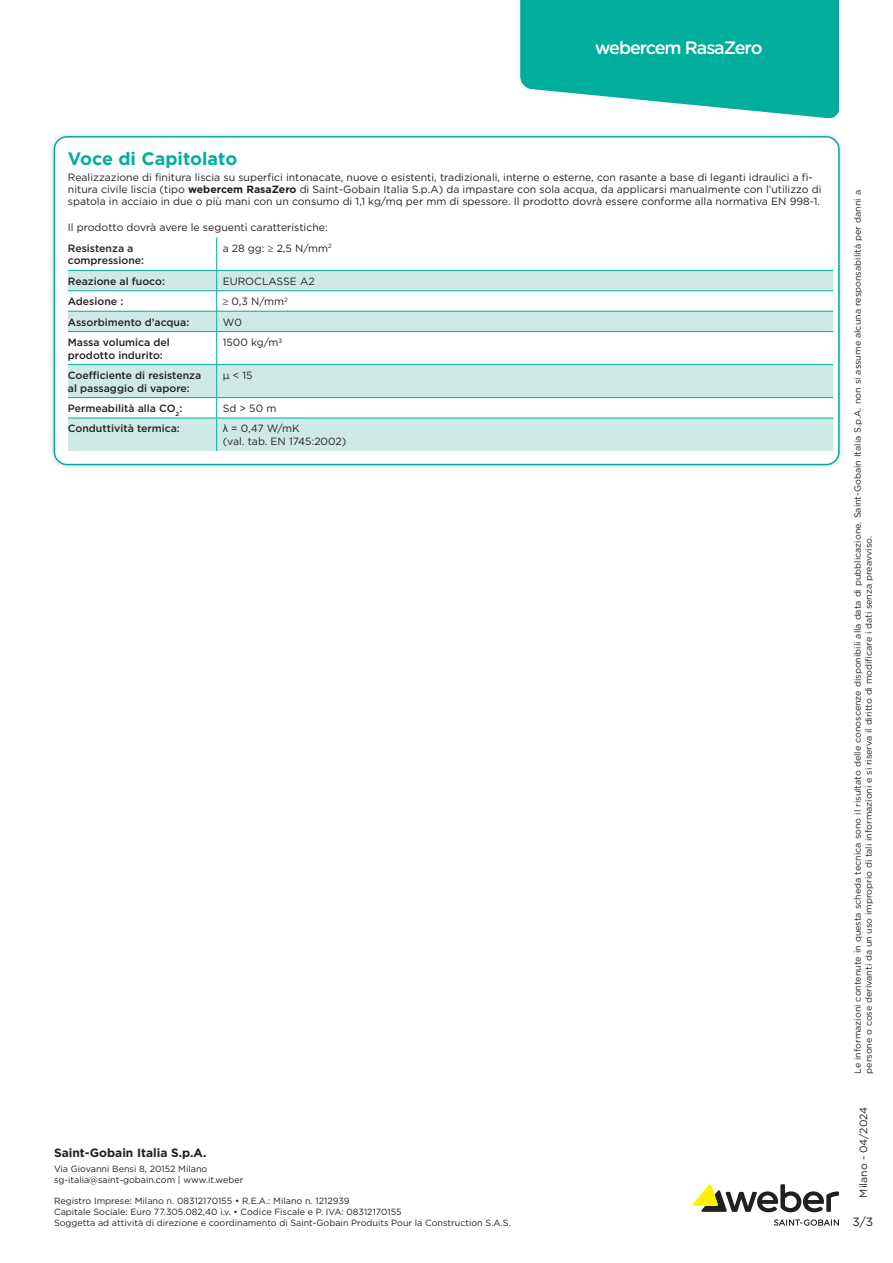
<style>
.page{position:relative;width:893px;height:1263px;background:#fff}
.page>*{position:absolute;margin:0;border:0;box-sizing:border-box;transform-origin:0 0}
.Product_Name_2{font:500 18px "Gotham Rounded";letter-spacing:-.06em;color:#fff}
.Precautions{font:700 18px "Gotham";color:#00ae9d}
.t1{font:700 12px "Gotham";color:#231f20}
.t2{font:12px "Gotham";color:#231f20}
.texte_sur_fond_jaune{font:10.5px/12px "Gotham";color:#231f20}
.column_1{font:500 10.5px/12.6px "Gotham";color:#231f20}
.column_2{font:10.5px/12.6px "Gotham";color:#231f20}
.t3{font:9px/10.8px "Gotham";color:#231f20}
.s1{font-weight:700}
.s2{font-family:"Arial"}
</style>
<div class="page">
<svg style="left:774px;top:1219px;width:65px;height:7px"></svg>
<svg style="left:692px;top:1184px;width:147px;height:28px"></svg>
<svg style="left:520px;top:0;width:319px;height:119px;background:#21b8a9"></svg>
<div style="left:49px;top:132px;width:795px;height:338px;background:#231f20;opacity:.2"></div>
<div style="left:54px;top:137px;width:785px;height:327px;background:#fff;border-radius:13px"></div>
<svg style="left:68px;top:271px;width:765px;height:180px;fill:#cfeae6"></svg>
<hr style="left:216px;top:237px;width:1px;height:33px;background:#00ae9d">
<hr style="left:68px;top:270px;width:149px;height:1px;background:#00ae9d">
<hr style="left:217px;top:270px;width:616px;height:1px;background:#00ae9d">
<hr style="left:68px;top:290px;width:149px;height:1px;background:#00ae9d">
<hr style="left:217px;top:290px;width:616px;height:1px;background:#00ae9d">
<hr style="left:68px;top:311px;width:149px;height:1px;background:#00ae9d">
<hr style="left:217px;top:311px;width:616px;height:1px;background:#00ae9d">
<svg style="left:216px;top:271px;width:1px;height:60px"></svg>
<hr style="left:68px;top:331px;width:149px;height:1px;background:#00ae9d">
<hr style="left:217px;top:331px;width:616px;height:1px;background:#00ae9d">
<hr style="left:216px;top:332px;width:1px;height:32px;background:#00ae9d">
<hr style="left:68px;top:364px;width:149px;height:1px;background:#00ae9d">
<hr style="left:217px;top:364px;width:616px;height:1px;background:#00ae9d">
<hr style="left:216px;top:365px;width:1px;height:32px;background:#00ae9d">
<hr style="left:68px;top:397px;width:149px;height:1px;background:#00ae9d">
<hr style="left:217px;top:397px;width:616px;height:1px;background:#00ae9d">
<svg style="left:216px;top:398px;width:1px;height:20px"></svg>
<hr style="left:68px;top:418px;width:149px;height:1px;background:#00ae9d">
<hr style="left:217px;top:418px;width:616px;height:1px;background:#00ae9d">
<hr style="left:216px;top:418px;width:1px;height:33px;background:#00ae9d">
<div style="left:54px;top:136px;width:786px;height:329px;border:2px solid #00ae9d;border-radius:13px"></div>
<p class="Product_Name_2" style="left:595px;top:35px;width:169px">webercem RasaZero</p>
<p class="Precautions" style="left:68px;top:146px;width:171px">Voce di Capitolato</p>
<p class="texte_sur_fond_jaune" style="left:68px;top:171px;width:755px">Realizzazione di finitura liscia su superfici intonacate, nuove o esistenti, tradizionali, interne o esterne, con rasante a base di leganti idraulici a fi&shy;nitura civile liscia (tipo <span class="s1">webercem RasaZero</span> di Saint-Gobain Italia S.p.A) da impastare con sola acqua, da applicarsi manualmente con l’utilizzo di spatola in acciaio in due o più mani con un consumo di 1,1 kg/mq per mm di spessore. Il prodotto dovrà essere conforme alla normativa EN 998-1.</p>
<p class="texte_sur_fond_jaune" style="left:68px;top:221px;width:261px">Il prodotto dovrà avere le seguenti caratteristiche:</p>
<p class="column_1" style="left:68px;top:242px;width:78px">Resistenza a compressione:</p>
<p class="column_2" style="left:223px;top:242px;width:111px">a 28 gg: ≥ 2,5 N/mm<sup>2</sup></p>
<p class="column_1" style="left:68px;top:275px;width:99px">Reazione al fuoco:</p>
<p class="column_2" style="left:223px;top:275px;width:94px">EUROCLASSE A2</p>
<p class="column_1" style="left:68px;top:295px;width:57px">Adesione :</p>
<p class="column_2" style="left:223px;top:295px;width:67px">≥ 0,3 N/mm<sup>2</sup></p>
<p class="column_1" style="left:68px;top:315px;width:123px">Assorbimento d’acqua:</p>
<p class="column_2" style="left:223px;top:315px;width:21px">W0</p>
<p class="column_1" style="left:68px;top:336px;width:104px">Massa volumica del prodotto indurito:</p>
<p class="column_2" style="left:223px;top:336px;width:61px">1500 kg/m<sup>3</sup></p>
<p class="column_1" style="left:68px;top:369px;width:135px">Coefficiente di resistenza al passaggio di vapore:</p>
<p class="column_2" style="left:223px;top:369px;width:32px">μ &lt; 15</p>
<p class="column_1" style="left:68px;top:402px;width:116px">Permeabilità alla CO<sub>2</sub>:</p>
<p class="column_2" style="left:223px;top:402px;width:55px">Sd &gt; 50 m</p>
<p class="column_1" style="left:68px;top:422px;width:114px">Conduttività termica:</p>
<p class="column_2" style="left:223px;top:422px;width:125px"><span class="s2">λ</span> = 0,47 W/mK<br>(val. tab. EN 1745:2002)</p>
<h2 class="t1" style="left:54px;top:1144px;width:154px">Saint-Gobain Italia S.p.A.</h2>
<p class="t3" style="left:54px;top:1163px;width:191px">Via Giovanni Bensi 8, 20152 Milano sg-italia@saint-gobain.com | www.it.weber</p>
<p class="t3" style="left:54px;top:1195px;width:458px">Registro Imprese: Milano n. 08312170155 • R.E.A.: Milano n. 1212939<br>Capitale Sociale: Euro 77.305.082,40 i.v. • Codice Fiscale e P. IVA: 08312170155<br>Soggetta ad attività di direzione e coordinamento di Saint-Gobain Produits Pour la Construction S.A.S.</p>
<p class="t3" style="left:852px;top:1074px;width:885px;rotate:-90deg">Le informazioni contenute in questa scheda tecnica sono il risultato delle conoscenze disponibili alla data di pubblicazione. Saint-Gobain Italia S.p.A. non si assume alcuna responsabilità per danni a persone o cose derivanti da un uso improprio di tali informazioni e si riserva il diritto di modificare i dati senza preavviso.</p>
<p class="texte_sur_fond_jaune" style="left:857px;top:1197px;width:92px;rotate:-90deg">Milano - 04/2024</p>
<h2 class="t2" style="left:852px;top:1214px;width:22px">3/3</h2>
</div>
